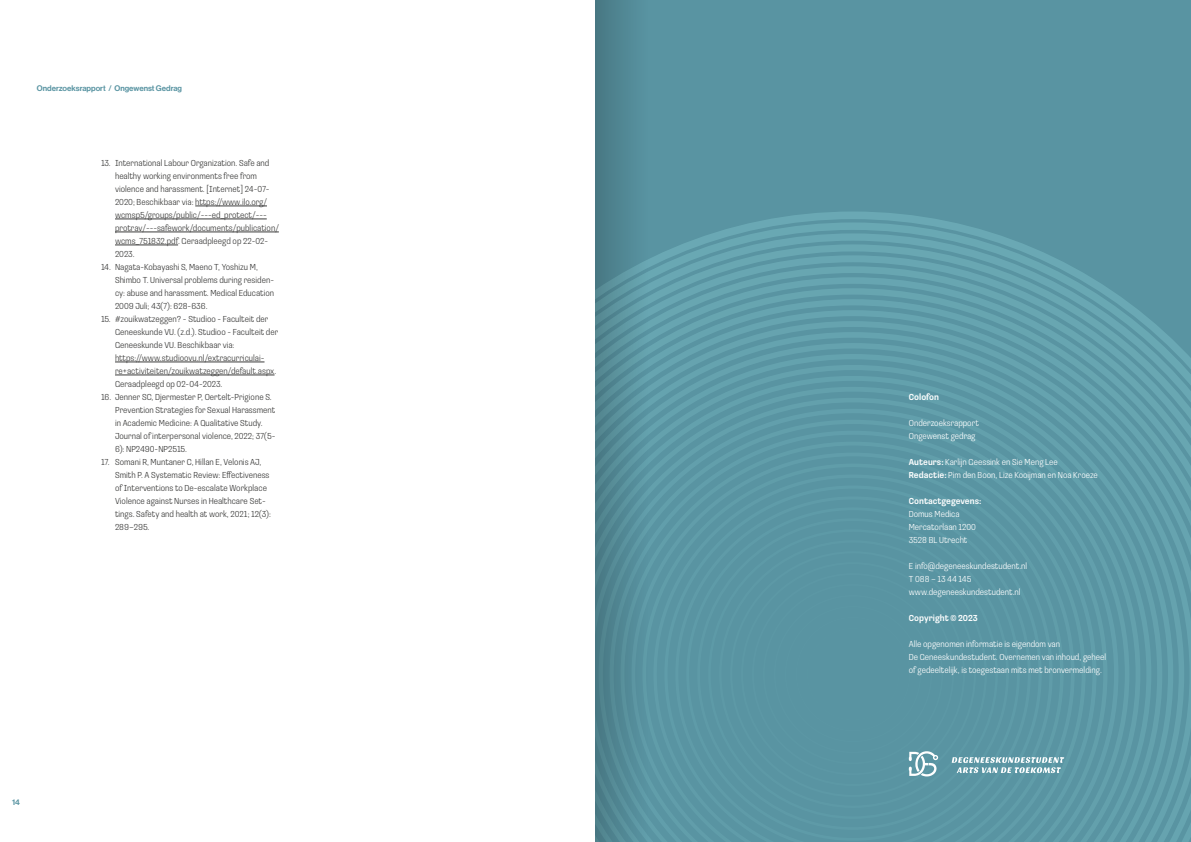
<style>
.page{position:relative;width:1191px;height:842px;background:#fff}
.page>*{position:absolute;margin:0;border:0;box-sizing:border-box;transform-origin:0 0}
.t1{font:300 9px/13px "Loos Condensed";color:#3c3c3b}
.t2{font:300 9px/13px "Loos Condensed";color:#fff}
.t3{font:500 9px "Loos Condensed";color:#fff}
.t4{font:8px "N Haas Grotesk DS Pro 65 Md";color:#5994a2}
.s1{font-weight:500}
</style>
<div class="page">
<div style="left:595px;top:0;width:596px;height:842px;background:#5994a2"></div>
<svg style="left:680px;top:212px;width:511px;height:630px"></svg>
<svg style="left:951px;top:757px;width:113px;height:16px"></svg>
<svg style="left:909px;top:751px;width:29px;height:25px"></svg>
<hr style="left:195px;top:206px;width:72px;height:1px;background:#3c3c3b">
<hr style="left:115px;top:219px;width:152px;height:1px;background:#3c3c3b">
<hr style="left:115px;top:232px;width:164px;height:1px;background:#3c3c3b">
<hr style="left:115px;top:245px;width:63px;height:1px;background:#3c3c3b">
<hr style="left:115px;top:362px;width:149px;height:1px;background:#3c3c3b">
<hr style="left:115px;top:375px;width:159px;height:1px;background:#3c3c3b">
<svg style="left:595px;top:0;width:85px;height:842px"></svg>
<p class="t4" style="left:37px;top:84px;width:147px">Onderzoeksrapport / Ongewenst Gedrag</p>
<p class="t1" style="left:115px;top:156px;width:165px;text-indent:-14px">13. International Labour Organization. Safe and healthy working environments free from violence and harassment. [Internet] 24-07- 2020; Beschikbaar via: https://www.ilo.org/ wcmsp5/groups/public/---ed_protect/--- protrav/---safework/documents/publication/ wcms_751832.pdf. Geraadpleegd op 22-02- 2023.</p>
<p class="t1" style="left:115px;top:260px;width:161px;text-indent:-14px">14. Nagata-Kobayashi S, Maeno T, Yoshizu M, Shimbo T. Universal problems during residen&shy;cy: abuse and harassment. Medical Education 2009 Juli; 43(7): 628-636.</p>
<p class="t1" style="left:115px;top:312px;width:165px;text-indent:-14px">15. #zouikwatzeggen? - Studioo - Faculteit der Geneeskunde VU. (z.d.). Studioo - Faculteit der Geneeskunde VU. Beschikbaar via: https://www.studioovu.nl/extracurriculai&shy;re+activiteiten/zouikwatzeggen/default.aspx.<br>Geraadpleegd op 02-04-2023.</p>
<p class="t1" style="left:115px;top:390px;width:162px;text-indent:-14px">16. Jenner SC, Djermester P, Oertelt-Prigione S.<br>Prevention Strategies for Sexual Harassment in Academic Medicine: A Qualitative Study.<br>Journal of interpersonal violence, 2022; 37(5- 6): NP2490-NP2515.</p>
<p class="t1" style="left:115px;top:455px;width:157px;text-indent:-14px">17. Somani R, Muntaner C, Hillan E, Velonis AJ, Smith P. A Systematic Review: Effectiveness of Interventions to De-escalate Workplace Violence against Nurses in Healthcare Set&shy;tings. Safety and health at work, 2021; 12(3):<br>289–295.</p>
<p class="t4" style="left:12px;top:797px;width:9px">14</p>
<p class="t3" style="left:909px;top:391px;width:32px">Colofon</p>
<p class="t2" style="left:909px;top:416px;width:72px">Onderzoeksrapport<br>Ongewenst gedrag</p>
<p class="t2" style="left:909px;top:455px;width:191px"><span class="s1">Auteurs:</span> Karlijn Geessink en Sie Meng Lee<br><span class="s1">Redactie:</span> Pim den Boon, Lize Kooijman en Noa Kroeze</p>
<p class="t3" style="left:909px;top:495px;width:74px">Contactgegevens:</p>
<p class="t2" style="left:909px;top:507px;width:69px">Domus Medica<br>Mercatorlaan 1200<br>3528 BL Utrecht</p>
<p class="t2" style="left:909px;top:559px;width:120px">E info@degeneeskundestudent.nl<br>T 088 – 13 44 145 www.degeneeskundestudent.nl</p>
<p class="t3" style="left:909px;top:612px;width:70px">Copyright © 2023</p>
<p class="t2" style="left:909px;top:637px;width:199px">Alle opgenomen informatie is eigendom van<br>De Geneeskundestudent. Overnemen van inhoud, geheel of gedeeltelijk, is toegestaan mits met bronvermelding.</p>
</div>
